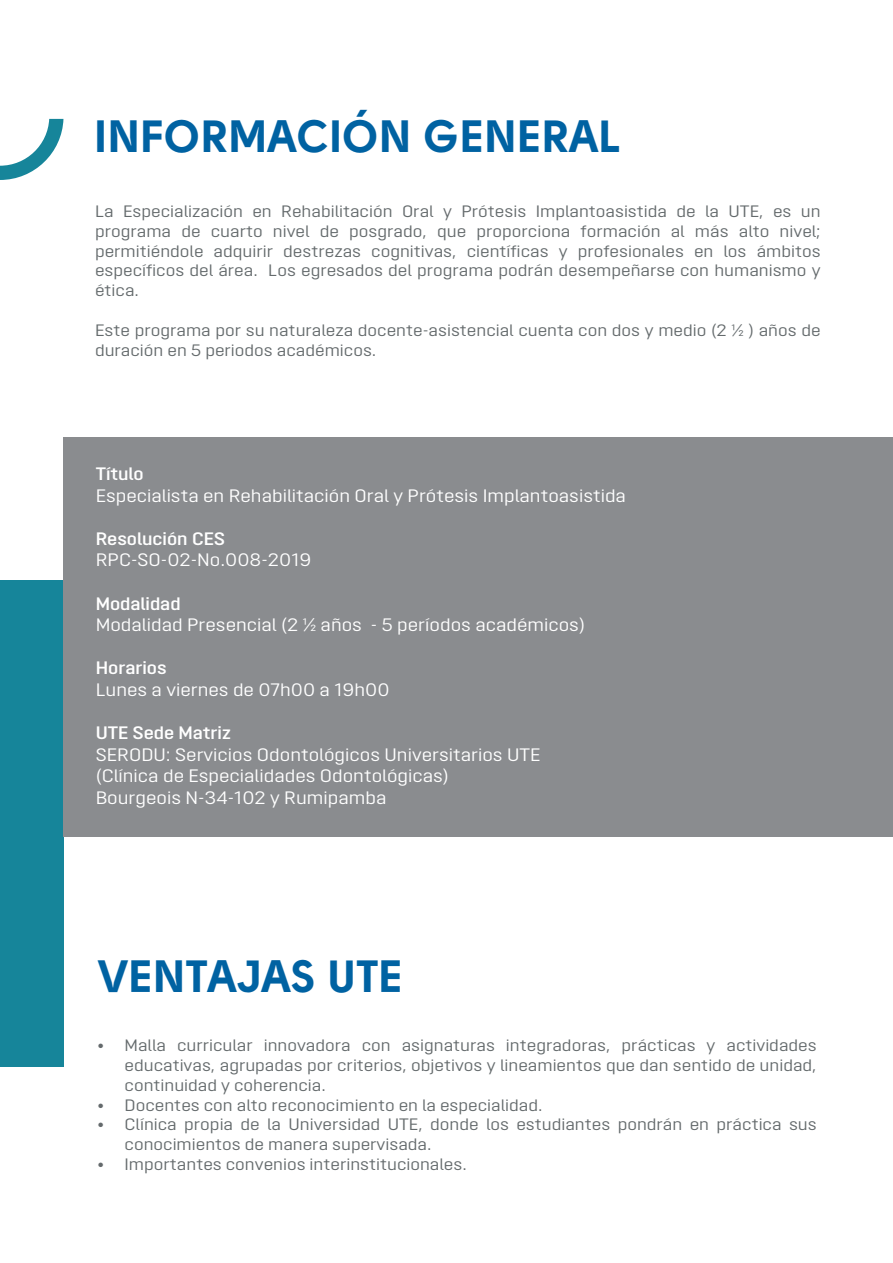
<style>
.page{position:relative;width:893px;height:1263px;background:#fff}
.page>*{position:absolute;margin:0;border:0;box-sizing:border-box;transform-origin:0 0}
.t1{font:45px "Solomon Sans Bold";color:#0062a2}
.t2{font:18px/21.6px "Opinion Pro Extended";color:#fff}
.t3{font:600 18px "Opinion Pro Extended";color:#fff}
.t4{font:16.5px/19.8px "Opinion Pro Extended";color:#646a6c;text-align:justify}
</style>
<div class="page">
<div style="left:0;top:581px;width:63px;height:486px;background:#16859a"></div>
<svg style="left:0;top:119px;width:63px;height:61px"></svg>
<div style="left:63px;top:437px;width:830px;height:400px;background:#8a8c8f"></div>
<h1 class="t1" style="left:95px;top:110px;width:528px">INFORMACIÓN GENERAL</h1>
<p class="t4" style="left:95px;top:201px;width:727px">La Especialización en Rehabilitación Oral y Prótesis Implantoasistida de la UTE, es un programa de cuarto nivel de posgrado, que proporciona formación al más alto nivel; permitiéndole adquirir destrezas cognitivas, científicas y profesionales en los ámbitos específicos del área. Los egresados del programa podrán desempeñarse con humanismo y ética.</p>
<p class="t4" style="left:95px;top:320px;width:727px">Este programa por su naturaleza docente-asistencial cuenta con dos y medio (2 ½ ) años de duración en 5 periodos académicos.</p>
<p class="t3" style="left:96px;top:463px;width:50px">Título</p>
<p class="t2" style="left:96px;top:484px;width:532px">Especialista en Rehabilitación Oral y Prótesis Implantoasistida</p>
<p class="t3" style="left:96px;top:528px;width:131px">Resolución CES</p>
<p class="t2" style="left:96px;top:549px;width:217px">RPC-SO-02-No.008-2019</p>
<p class="t3" style="left:96px;top:593px;width:86px">Modalidad</p>
<p class="t2" style="left:96px;top:614px;width:491px">Modalidad Presencial (2 ½ años - 5 períodos académicos)</p>
<p class="t3" style="left:96px;top:658px;width:72px">Horarios</p>
<p class="t2" style="left:96px;top:679px;width:295px">Lunes a viernes de 07h00 a 19h00</p>
<p class="t3" style="left:96px;top:722px;width:137px">UTE Sede Matriz</p>
<p class="t2" style="left:96px;top:744px;width:446px">SERODU: Servicios Odontológicos Universitarios UTE (Clínica de Especialidades Odontológicas)<br>Bourgeois N-34-102 y Rumipamba</p>
<h1 class="t1" style="left:98px;top:950px;width:306px">VENTAJAS UTE</h1>
<p class="t4" style="left:125px;top:1035px;width:694px;text-indent:-27px">• Malla curricular innovadora con asignaturas integradoras, prácticas y actividades educativas, agrupadas por criterios, objetivos y lineamientos que dan sentido de unidad, continuidad y coherencia.</p>
<p class="t4" style="left:98px;top:1095px;width:446px">• Docentes con alto reconocimiento en la especialidad.</p>
<p class="t4" style="left:125px;top:1115px;width:694px;text-indent:-27px">• Clínica propia de la Universidad UTE, donde los estudiantes pondrán en práctica sus conocimientos de manera supervisada.</p>
<p class="t4" style="left:98px;top:1154px;width:371px">• Importantes convenios interinstitucionales.</p>
</div>
